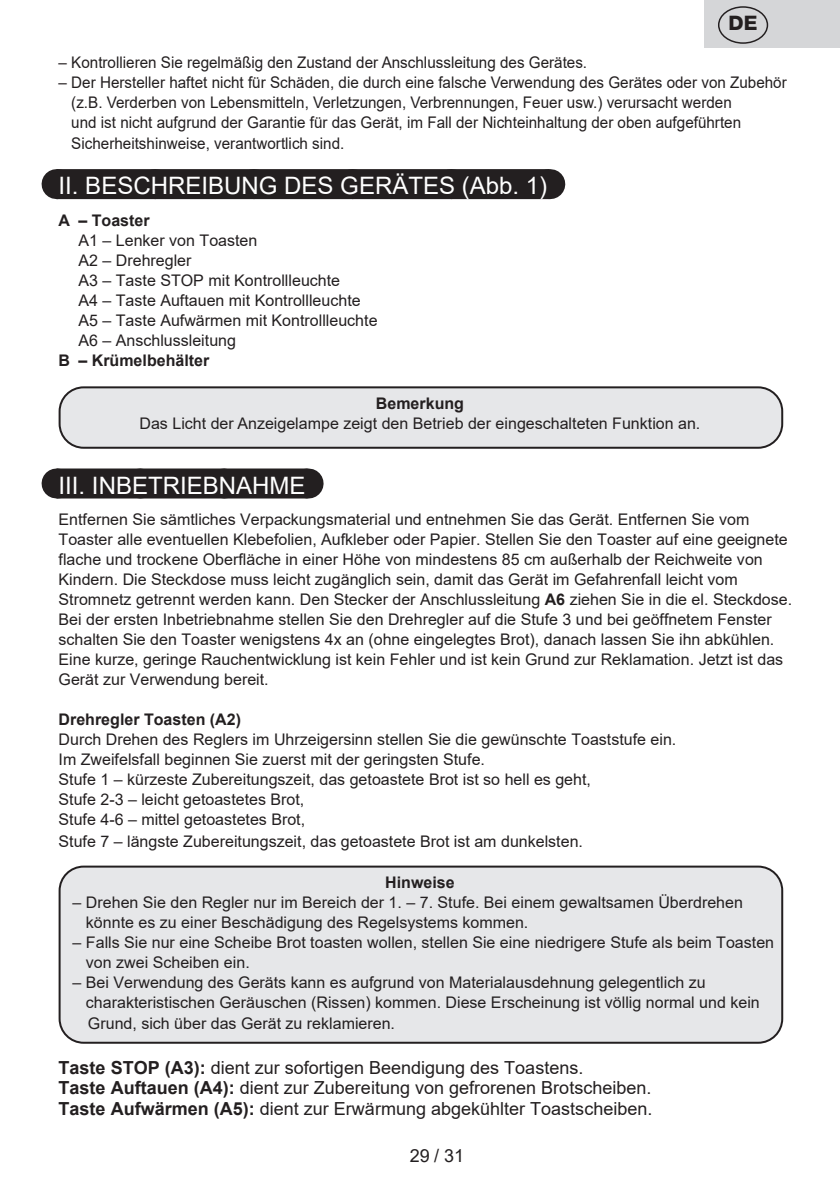
<style>
.page{position:relative;width:840px;height:1191px;background:#fff}
.page>*{position:absolute;margin:0;border:0;box-sizing:border-box;transform-origin:0 0}
.t1{font:24px "Arial";color:#fff}
.t2{font:800 20px "Helvetica Neue OT";color:#231f20}
.t3{font:18px/20.6px "Arial";color:#231f20}
.t4{font:16px/20px "Arial";color:#231f20}
.t5{font:16px/20.2px "Arial";color:#231f20;scale:.95 1}
.t6{font:700 16px "Arial";color:#231f20}
.s1{font-weight:700}
</style>
<div class="page">
<div style="left:57px;top:169px;width:492px;height:30px;background:#231f20"></div>
<svg style="left:158px;top:169px;width:341px;height:1px"></svg>
<hr style="left:549px;top:169px;width:1px;height:30px;background:#231f20">
<div style="left:57px;top:468px;width:250px;height:30px;background:#231f20"></div>
<svg style="left:140px;top:468px;width:125px;height:1px"></svg>
<hr style="left:307px;top:468px;width:1px;height:30px;background:#231f20">
<div style="left:60px;top:387px;width:721px;height:61px;background:#e6e7e9;border-radius:24px"></div>
<div style="left:59px;top:386px;width:723px;height:63px;border:2px solid #231f20;border-radius:24px"></div>
<div style="left:60px;top:866px;width:721px;height:176px;background:#e6e7e9;border-radius:24px"></div>
<div style="left:59px;top:865px;width:723px;height:178px;border:2px solid #231f20;border-radius:24px"></div>
<div style="left:704px;top:0;width:135px;height:48px;background:#d5d6d8"></div>
<div style="left:717px;top:6px;width:50px;height:38px;border:1px solid #231f20;border-radius:50%"></div>
<p class="t2" style="left:728px;top:11px;width:30px">DE</p>
<p class="t5" style="left:59px;top:53px;width:557px">– Kontrollieren Sie regelmäßig den Zustand der Anschlussleitung des Gerätes.</p>
<p class="t5" style="left:71px;top:73px;width:754px;text-indent:-13px">– Der Hersteller haftet nicht für Schäden, die durch eine falsche Verwendung des Gerätes oder von Zubehör (z.B. Verderben von Lebensmitteln, Verletzungen, Verbrennungen, Feuer usw.) verursacht werden<br>und ist nicht aufgrund der Garantie für das Gerät, im Fall der Nichteinhaltung der oben aufgeführten Sicherheitshinweise, verantwortlich sind.</p>
<h1 class="t1" style="left:59px;top:169px;width:490px">II. BESCHREIBUNG DES GERÄTES (Abb. 1)</h1>
<p class="t6" style="left:59px;top:209px;width:92px">A – Toaster</p>
<p class="t4" style="left:78px;top:230px;width:300px">A1 – Lenker von Toasten<br>A2 – Drehregler<br>A3 – Taste STOP mit Kontrollleuchte<br>A4 – Taste Auftauen mit Kontrollleuchte<br>A5 – Taste Aufwärmen mit Kontrollleuchte<br>A6 – Anschlussleitung</p>
<p class="t6" style="left:59px;top:349px;width:152px">B – Krümelbehälter</p>
<p class="t6" style="left:376px;top:391px;width:90px">Bemerkung</p>
<p class="t4" style="left:139px;top:413px;width:562px">Das Licht der Anzeigelampe zeigt den Betrieb der eingeschalteten Funktion an.</p>
<h1 class="t1" style="left:59px;top:469px;width:248px">III. INBETRIEBNAHME</h1>
<p class="t4" style="left:59px;top:509px;width:734px">Entfernen Sie sämtliches Verpackungsmaterial und entnehmen Sie das Gerät. Entfernen Sie vom Toaster alle eventuellen Klebefolien, Aufkleber oder Papier. Stellen Sie den Toaster auf eine geeignete flache und trockene Oberfläche in einer Höhe von mindestens 85 cm außerhalb der Reichweite von Kindern. Die Steckdose muss leicht zugänglich sein, damit das Gerät im Gefahrenfall leicht vom Stromnetz getrennt werden kann. Den Stecker der Anschlussleitung <span class="s1">A6</span> ziehen Sie in die el. Steckdose.<br>Bei der ersten Inbetriebnahme stellen Sie den Drehregler auf die Stufe 3 und bei geöffnetem Fenster schalten Sie den Toaster wenigstens 4x an (ohne eingelegtes Brot), danach lassen Sie ihn abkühlen.<br>Eine kurze, geringe Rauchentwicklung ist kein Fehler und ist kein Grund zur Reklamation. Jetzt ist das Gerät zur Verwendung bereit.</p>
<p class="t6" style="left:59px;top:708px;width:184px">Drehregler Toasten (A2)</p>
<p class="t4" style="left:59px;top:729px;width:619px">Durch Drehen des Reglers im Uhrzeigersinn stellen Sie die gewünschte Toaststufe ein.<br>Im Zweifelsfall beginnen Sie zuerst mit der geringsten Stufe.<br>Stufe 1 – kürzeste Zubereitungszeit, das getoastete Brot ist so hell es geht,<br>Stufe 2-3 – leicht getoastetes Brot,<br>Stufe 4-6 – mittel getoastetes Brot,</p>
<p class="t4" style="left:59px;top:831px;width:525px">Stufe 7 – längste Zubereitungszeit, das getoastete Brot ist am dunkelsten.</p>
<p class="t6" style="left:385px;top:871px;width:71px">Hinweise</p>
<p class="t4" style="left:86px;top:892px;width:658px;text-indent:-13px">– Drehen Sie den Regler nur im Bereich der 1. – 7. Stufe. Bei einem gewaltsamen Überdrehen könnte es zu einer Beschädigung des Regelsystems kommen.</p>
<p class="t4" style="left:86px;top:932px;width:689px;text-indent:-13px">– Falls Sie nur eine Scheibe Brot toasten wollen, stellen Sie eine niedrigere Stufe als beim Toasten von zwei Scheiben ein.</p>
<p class="t4" style="left:86px;top:972px;width:675px;text-indent:-13px">– Bei Verwendung des Geräts kann es aufgrund von Materialausdehnung gelegentlich zu charakteristischen Geräuschen (Rissen) kommen. Diese Erscheinung ist völlig normal und kein<br>Grund, sich über das Gerät zu reklamieren.</p>
<p class="t3" style="left:59px;top:1056px;width:595px"><span class="s1">Taste STOP (A3):</span> dient zur sofortigen Beendigung des Toastens.<br><span class="s1">Taste Auftauen (A4):</span> dient zur Zubereitung von gefrorenen Brotscheiben.<br><span class="s1">Taste Aufwärmen (A5):</span> dient zur Erwärmung abgekühlter Toastscheiben.</p>
<p class="t3" style="left:410px;top:1144px;width:56px">29 / 31</p>
</div>
